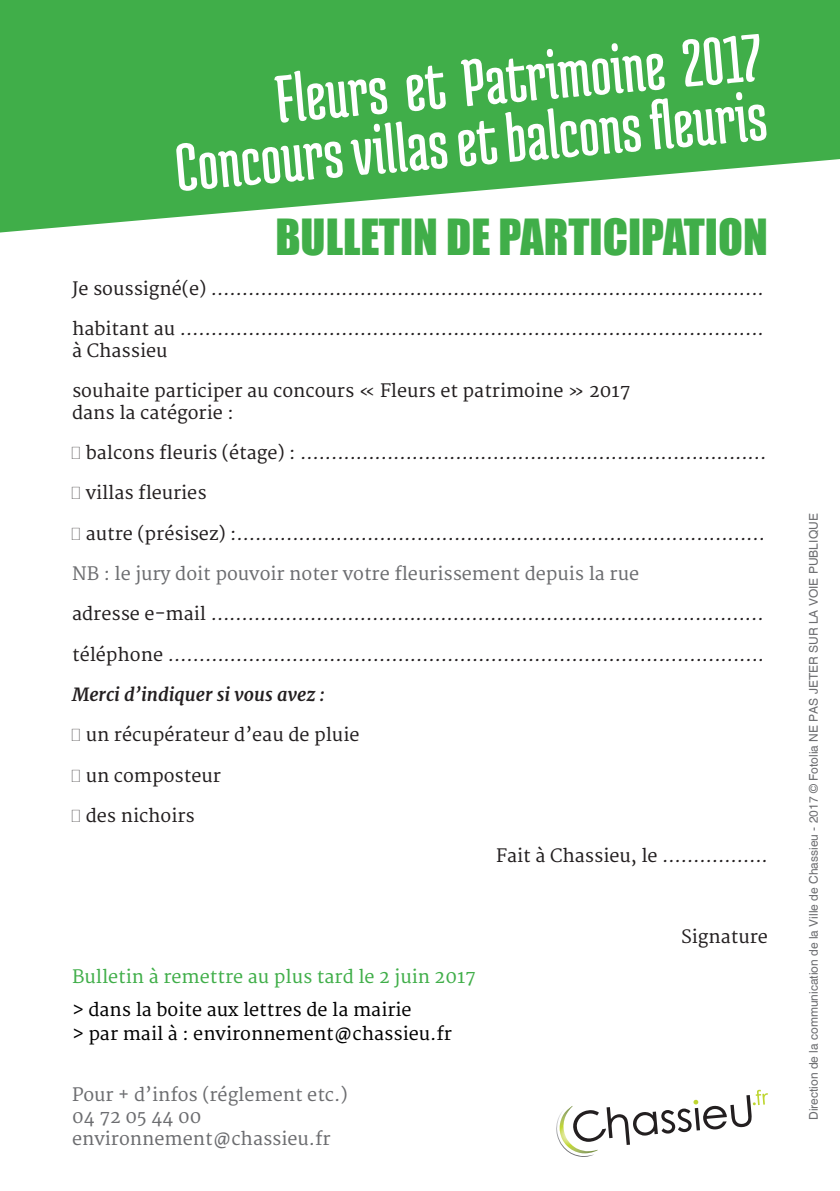
<style>
.page{position:relative;width:840px;height:1191px;background:#fff}
.page>*{position:absolute;margin:0;border:0;box-sizing:border-box;transform-origin:0 0}
.t1{font:71.4px/59.4px "Medula One";color:#fff;text-align:right}
.t2{font:45.8px "Impact";color:#40ae49}
.t3{font:18px/21.6px "Merriweather";color:#231f20}
.t4{font:18px/21.6px "Merriweather";color:#6c6d70}
.t5{font:18px/24px "Merriweather";color:#000}
.t6{font:18px "Merriweather";color:#40ae49}
.t7{font:italic 700 18px "Merriweather";color:#231f20}
.t8{font:12px "Helvetica";color:#6c6d70}
</style>
<div class="page">
<svg style="left:0;top:0;width:839px;height:232px;fill:#40ae49"></svg>
<svg style="left:556px;top:1089px;width:211px;height:68px"></svg>
<h1 class="t1" style="left:167px;top:78px;width:594px;rotate:-5deg">Fleurs et Patrimoine 2017<br>Concours villas et balcons fl euris</h1>
<h2 class="t2" style="left:275px;top:201px;width:494px">BULLETIN DE PARTICIPATION</h2>
<p class="t3" style="left:72px;top:278px;width:692px">Je soussigné(e) ………………………………………………………….......................</p>
<p class="t3" style="left:72px;top:319px;width:692px">habitant au ………………………………………………………………...................... à Chassieu</p>
<p class="t3" style="left:72px;top:381px;width:560px">souhaite participer au concours « Fleurs et patrimoine » 2017 dans la catégorie :</p>
<p class="t3" style="left:72px;top:442px;width:695px">◘ balcons fleuris (étage) : …........................................................................</p>
<p class="t3" style="left:72px;top:483px;width:136px">◘ villas fleuries</p>
<p class="t3" style="left:72px;top:523px;width:694px">◘ autre (présisez) :…..................................................................................</p>
<p class="t4" style="left:72px;top:563px;width:568px">NB : le jury doit pouvoir noter votre fleurissement depuis la rue</p>
<p class="t3" style="left:72px;top:604px;width:692px">adresse e-mail ……………………………………………………………....................</p>
<p class="t3" style="left:72px;top:644px;width:693px">téléphone ………………………………………………………………….....................</p>
<p class="t7" style="left:72px;top:683px;width:254px">Merci d’indiquer si vous avez :</p>
<p class="t3" style="left:86px;top:725px;width:275px">un récupérateur d’eau de pluie</p>
<p class="t3" style="left:86px;top:765px;width:137px">un composteur</p>
<p class="t3" style="left:86px;top:805px;width:110px">des nichoirs</p>
<p class="t3" style="left:496px;top:845px;width:273px">Fait à Chassieu, le ……………..</p>
<p class="t6" style="left:72px;top:966px;width:405px">Bulletin à remettre au plus tard le 2 juin 2017</p>
<p class="t5" style="left:72px;top:998px;width:381px">&gt; dans la boite aux lettres de la mairie<br>&gt; par mail à : environnement@chassieu.fr</p>
<p class="t4" style="left:72px;top:1085px;width:277px">Pour + d’infos (réglement etc.)<br>04 72 05 44 00 environnement@chassieu.fr</p>
<p class="t3" style="left:680px;top:926px;width:88px">Signature</p>
<p class="t8" style="left:806px;top:1120px;width:608px;rotate:-90deg">Direction de la communication de la Ville de Chassieu - 2017 © Fotolia NE PAS JETER SUR LA VOIE PUBLIQUE</p>
</div>
